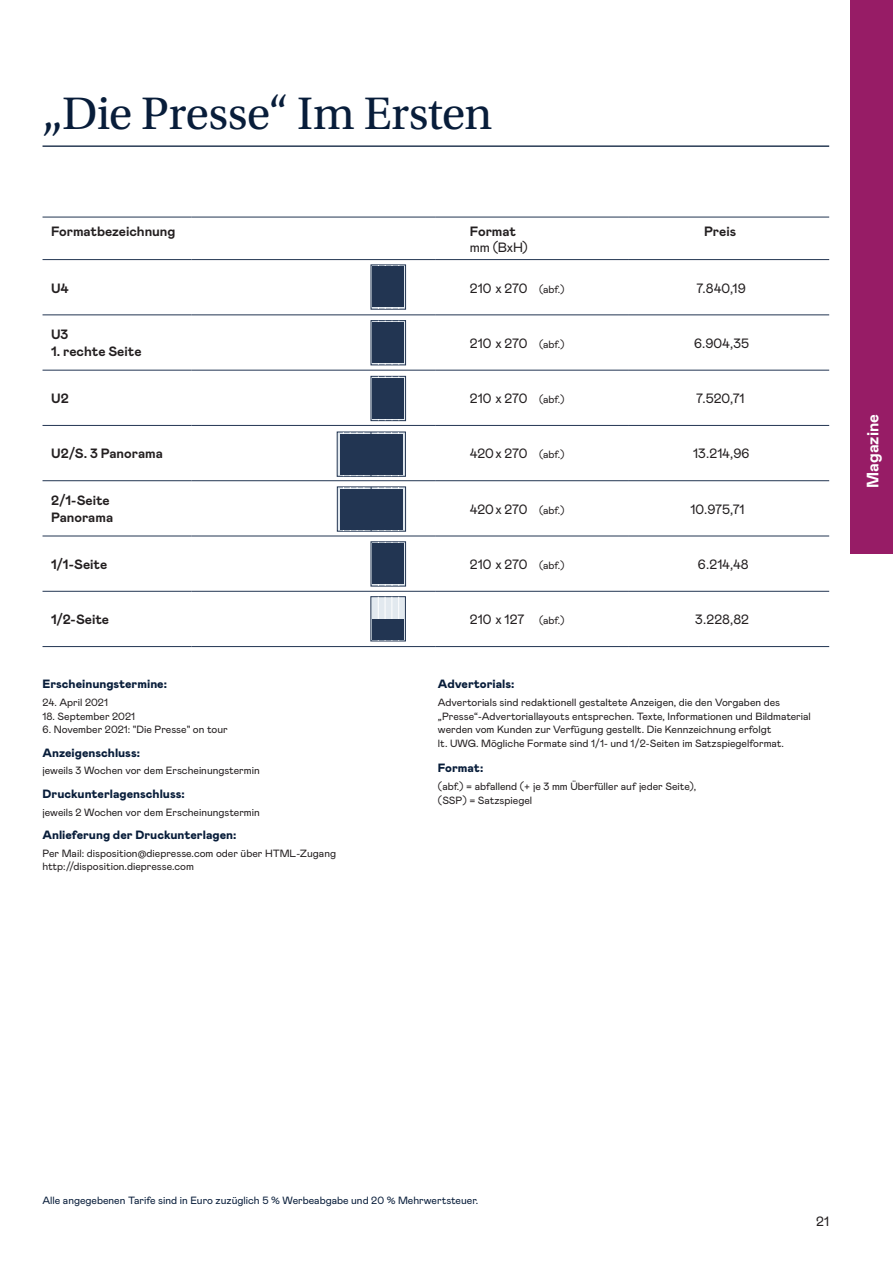
<style>
.page{position:relative;width:893px;height:1263px;background:#fff}
.page>*{position:absolute;margin:0;border:0;box-sizing:border-box;transform-origin:0 0}
.t1{font:48px "Utopia Std";letter-spacing:-.015em;color:#081d3a}
.t2{font:700 16.5px "Mabry Pro";color:#fff}
.t3{font:13.5px "Mabry Pro";color:#231f20}
.t4{font:700 13.5px/17.2px "Mabry Pro";letter-spacing:-.005em;color:#231f20}
.t5{font:900 12px "Mabry Pro";color:#081d3a}
.t6{font:10.5px/13.5px "Mabry Pro";color:#231f20}
.t7{font:10.5px "Mabry Pro";color:#081d3a}
.s1{font-size:10.5px}
</style>
<div class="page">
<hr style="left:43px;top:145px;width:786px;height:2px;background:#081d3a">
<svg style="left:43px;top:260px;width:786px;height:331px"></svg>
<svg style="left:436px;top:316px;width:192px;height:275px"></svg>
<hr style="left:43px;top:217px;width:148px;height:1px;background:#223552">
<hr style="left:191px;top:217px;width:245px;height:1px;background:#223552">
<hr style="left:436px;top:217px;width:192px;height:1px;background:#223552">
<hr style="left:628px;top:217px;width:201px;height:1px;background:#223552">
<hr style="left:43px;top:259px;width:148px;height:1px;background:#223552">
<hr style="left:191px;top:259px;width:245px;height:1px;background:#223552">
<hr style="left:436px;top:259px;width:192px;height:1px;background:#223552">
<hr style="left:628px;top:259px;width:201px;height:1px;background:#223552">
<hr style="left:43px;top:315px;width:148px;height:1px;background:#223552">
<hr style="left:191px;top:315px;width:245px;height:1px;background:#223552">
<hr style="left:436px;top:315px;width:192px;height:1px;background:#223552">
<hr style="left:628px;top:315px;width:201px;height:1px;background:#223552">
<hr style="left:43px;top:370px;width:148px;height:1px;background:#223552">
<hr style="left:191px;top:370px;width:245px;height:1px;background:#223552">
<hr style="left:436px;top:370px;width:192px;height:1px;background:#223552">
<hr style="left:628px;top:370px;width:201px;height:1px;background:#223552">
<hr style="left:43px;top:425px;width:148px;height:1px;background:#223552">
<hr style="left:191px;top:425px;width:245px;height:1px;background:#223552">
<hr style="left:436px;top:425px;width:192px;height:1px;background:#223552">
<hr style="left:628px;top:425px;width:201px;height:1px;background:#223552">
<hr style="left:43px;top:480px;width:148px;height:1px;background:#223552">
<hr style="left:191px;top:480px;width:245px;height:1px;background:#223552">
<hr style="left:436px;top:480px;width:192px;height:1px;background:#223552">
<hr style="left:628px;top:480px;width:201px;height:1px;background:#223552">
<hr style="left:43px;top:536px;width:148px;height:1px;background:#223552">
<hr style="left:191px;top:536px;width:245px;height:1px;background:#223552">
<hr style="left:436px;top:536px;width:192px;height:1px;background:#223552">
<hr style="left:628px;top:536px;width:201px;height:1px;background:#223552">
<hr style="left:43px;top:591px;width:148px;height:1px;background:#223552">
<hr style="left:191px;top:591px;width:245px;height:1px;background:#223552">
<hr style="left:436px;top:591px;width:192px;height:1px;background:#223552">
<hr style="left:628px;top:591px;width:201px;height:1px;background:#223552">
<hr style="left:43px;top:646px;width:148px;height:1px;background:#223552">
<hr style="left:191px;top:646px;width:245px;height:1px;background:#223552">
<hr style="left:436px;top:646px;width:192px;height:1px;background:#223552">
<hr style="left:628px;top:646px;width:201px;height:1px;background:#223552">
<svg style="left:371px;top:265px;width:35px;height:44px"></svg>
<hr style="left:378px;top:265px;width:1px;height:44px;background:#fff">
<hr style="left:385px;top:265px;width:1px;height:44px;background:#fff">
<hr style="left:392px;top:265px;width:1px;height:44px;background:#fff">
<hr style="left:399px;top:265px;width:1px;height:44px;background:#fff">
<div style="left:372px;top:267px;width:32px;height:40px;background:#223552"></div>
<svg style="left:371px;top:320px;width:35px;height:45px"></svg>
<hr style="left:378px;top:321px;width:1px;height:44px;background:#fff">
<hr style="left:385px;top:321px;width:1px;height:44px;background:#fff">
<hr style="left:392px;top:321px;width:1px;height:44px;background:#fff">
<hr style="left:399px;top:321px;width:1px;height:44px;background:#fff">
<div style="left:372px;top:322px;width:32px;height:41px;background:#223552"></div>
<svg style="left:371px;top:376px;width:35px;height:45px"></svg>
<hr style="left:378px;top:376px;width:1px;height:44px;background:#fff">
<hr style="left:385px;top:376px;width:1px;height:44px;background:#fff">
<hr style="left:392px;top:376px;width:1px;height:44px;background:#fff">
<hr style="left:399px;top:376px;width:1px;height:44px;background:#fff">
<div style="left:372px;top:378px;width:32px;height:41px;background:#223552"></div>
<svg style="left:371px;top:542px;width:35px;height:44px"></svg>
<hr style="left:378px;top:542px;width:1px;height:44px;background:#fff">
<hr style="left:385px;top:542px;width:1px;height:44px;background:#fff">
<hr style="left:392px;top:542px;width:1px;height:44px;background:#fff">
<hr style="left:399px;top:542px;width:1px;height:44px;background:#fff">
<div style="left:372px;top:544px;width:32px;height:40px;background:#223552"></div>
<div style="left:337px;top:432px;width:69px;height:44px;background:#e2e9ef;border:1px solid #223552"></div>
<hr style="left:371px;top:432px;width:1px;height:44px;background:#223552">
<hr style="left:343px;top:432px;width:1px;height:44px;background:#fff">
<hr style="left:378px;top:432px;width:1px;height:44px;background:#fff">
<hr style="left:350px;top:432px;width:1px;height:44px;background:#fff">
<hr style="left:385px;top:432px;width:1px;height:44px;background:#fff">
<hr style="left:357px;top:432px;width:1px;height:44px;background:#fff">
<hr style="left:391px;top:432px;width:1px;height:44px;background:#fff">
<hr style="left:363px;top:432px;width:1px;height:44px;background:#fff">
<hr style="left:398px;top:432px;width:1px;height:44px;background:#fff">
<div style="left:340px;top:434px;width:63px;height:40px;background:#223552"></div>
<div style="left:337px;top:487px;width:69px;height:44px;background:#e2e9ef;border:1px solid #223552"></div>
<hr style="left:371px;top:487px;width:1px;height:44px;background:#223552">
<hr style="left:343px;top:487px;width:1px;height:44px;background:#fff">
<hr style="left:378px;top:487px;width:1px;height:44px;background:#fff">
<hr style="left:350px;top:487px;width:1px;height:44px;background:#fff">
<hr style="left:385px;top:487px;width:1px;height:44px;background:#fff">
<hr style="left:357px;top:487px;width:1px;height:44px;background:#fff">
<hr style="left:391px;top:487px;width:1px;height:44px;background:#fff">
<hr style="left:364px;top:487px;width:1px;height:44px;background:#fff">
<hr style="left:398px;top:487px;width:1px;height:44px;background:#fff">
<div style="left:340px;top:489px;width:63px;height:40px;background:#223552"></div>
<div style="left:371px;top:596px;width:35px;height:45px;background:#e2e9ef;border:1px solid #223552"></div>
<hr style="left:378px;top:597px;width:1px;height:44px;background:#fff">
<hr style="left:385px;top:597px;width:1px;height:44px;background:#fff">
<hr style="left:392px;top:597px;width:1px;height:44px;background:#fff">
<hr style="left:398px;top:597px;width:1px;height:44px;background:#fff">
<div style="left:372px;top:619px;width:31px;height:21px;background:#223552"></div>
<div style="left:851px;top:0;width:42px;height:553px;background:#971c66"></div>
<h1 class="t1" style="left:43px;top:87px;width:451px">„Die Presse“ Im Ersten</h1>
<p class="t4" style="left:51px;top:222px;width:126px">Formatbezeichnung</p>
<p class="t4" style="left:470px;top:222px;width:48px">Format</p>
<p class="t3" style="left:470px;top:238px;width:60px">mm (BxH)</p>
<p class="t4" style="left:704px;top:222px;width:33px">Preis</p>
<p class="t4" style="left:51px;top:279px;width:19px">U4</p>
<p class="t3" style="left:470px;top:278px;width:96px">210 x 270 <span class="s1">(abf.)</span></p>
<p class="t3" style="left:696px;top:278px;width:51px">7.840,19</p>
<p class="t4" style="left:51px;top:325px;width:19px">U3</p>
<p class="t4" style="left:51px;top:343px;width:92px">1. rechte Seite</p>
<p class="t3" style="left:470px;top:334px;width:96px">210 x 270 <span class="s1">(abf.)</span></p>
<p class="t3" style="left:694px;top:334px;width:57px">6.904,35</p>
<p class="t4" style="left:51px;top:389px;width:19px">U2</p>
<p class="t3" style="left:470px;top:389px;width:96px">210 x 270 <span class="s1">(abf.)</span></p>
<p class="t3" style="left:696px;top:389px;width:50px">7.520,71</p>
<p class="t4" style="left:51px;top:445px;width:113px">U2/S. 3 Panorama</p>
<p class="t3" style="left:470px;top:444px;width:96px">420x 270 <span class="s1">(abf.)</span></p>
<p class="t3" style="left:693px;top:444px;width:58px">13.214,96</p>
<p class="t4" style="left:51px;top:491px;width:64px">2/1-Seite<br>Panorama</p>
<p class="t3" style="left:470px;top:499px;width:96px">420x 270 <span class="s1">(abf.)</span></p>
<p class="t3" style="left:690px;top:499px;width:56px">10.975,71</p>
<p class="t4" style="left:51px;top:555px;width:58px">1/1-Seite</p>
<p class="t3" style="left:470px;top:555px;width:96px">210 x 270 <span class="s1">(abf.)</span></p>
<p class="t3" style="left:698px;top:555px;width:52px">6.214,48</p>
<p class="t4" style="left:51px;top:610px;width:60px">1/2-Seite</p>
<p class="t3" style="left:470px;top:610px;width:96px">210 x 127 <span class="s1">(abf.)</span></p>
<p class="t3" style="left:695px;top:610px;width:55px">3.228,82</p>
<p class="t5" style="left:43px;top:676px;width:126px">Erscheinungstermine:</p>
<p class="t6" style="left:43px;top:695px;width:67px">24. April 2021</p>
<p class="t6" style="left:43px;top:709px;width:94px">18. September 2021</p>
<p class="t6" style="left:43px;top:722px;width:187px">6. November 2021: "Die Presse" on tour</p>
<p class="t5" style="left:43px;top:744px;width:99px">Anzeigenschluss:</p>
<p class="t6" style="left:43px;top:763px;width:219px">jeweils 3 Wochen vor dem Erscheinungstermin</p>
<p class="t5" style="left:43px;top:785px;width:144px">Druckunterlagenschluss:</p>
<p class="t6" style="left:43px;top:805px;width:219px">jeweils 2 Wochen vor dem Erscheinungstermin</p>
<p class="t5" style="left:43px;top:826px;width:195px">Anlieferung der Druckunterlagen:</p>
<p class="t6" style="left:43px;top:846px;width:295px">Per Mail: disposition@diepresse.com oder über HTML-Zugang http://disposition.diepresse.com</p>
<p class="t5" style="left:438px;top:676px;width:78px">Advertorials:</p>
<p class="t6" style="left:438px;top:695px;width:374px">Advertorials sind redaktionell gestaltete Anzeigen, die den Vorgaben des „Presse“-Advertoriallayouts entsprechen. Texte, Informationen und Bildmaterial werden vom Kunden zur Verfügung gestellt. Die Kennzeichnung erfolgt<br>lt. UWG. Mögliche Formate sind 1/1- und 1/2-Seiten im Satzspiegelformat.</p>
<p class="t5" style="left:438px;top:759px;width:47px">Format:</p>
<p class="t6" style="left:438px;top:779px;width:260px">(abf.) = abfallend (+ je 3 mm Überfüller auf jeder Seite), (SSP) = Satzspiegel</p>
<h2 class="t2" style="left:861px;top:488px;width:75px;rotate:-90deg">Magazine</h2>
<p class="t7" style="left:43px;top:1193px;width:437px">Alle angegebenen Tarife sind in Euro zuzüglich 5 % Werbeabgabe und 20 % Mehrwertsteuer.</p>
<p class="t3" style="left:816px;top:1211px;width:14px">21</p>
</div>
